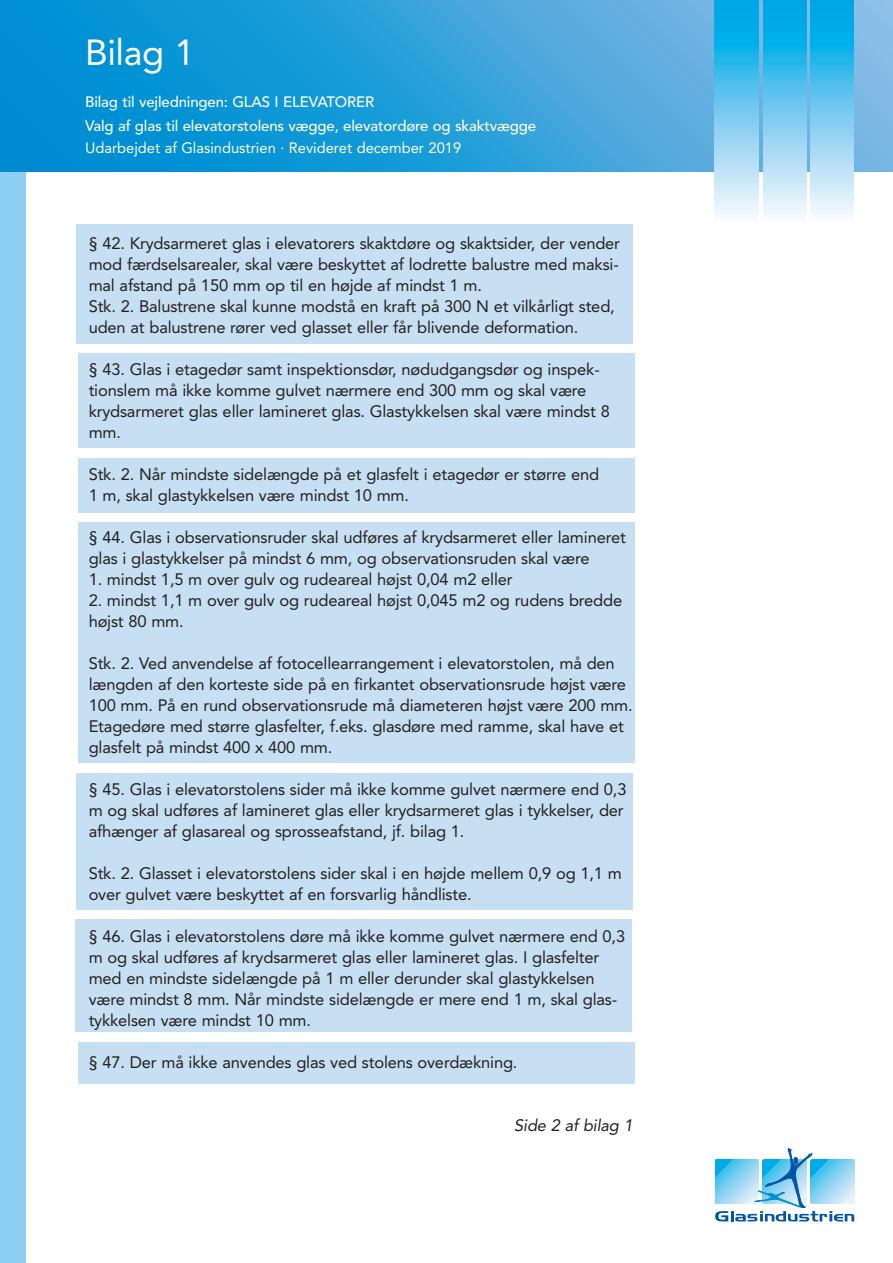
<style>
.page{position:relative;width:893px;height:1263px;background:#fff}
.page>*{position:absolute;margin:0;border:0;box-sizing:border-box;transform-origin:0 0}
.t1{font:36px "Avenir";letter-spacing:-.01em;color:#fff}
.t2{font:16.5px/21px "Avenir";letter-spacing:-.01em;color:#231f20}
.t3{font:italic 16.5px "Avenir";letter-spacing:-.01em;color:#231f20}
.t4{font:500 15px/24px "Avenir";letter-spacing:-.01em;color:#fff}
.t5{font:15px "Avenir";color:#fff}
</style>
<div class="page">
<div style="left:78px;top:1042px;width:556px;height:42px;background:#c7dff2"></div>
<div style="left:76px;top:920px;width:556px;height:112px;background:#c7dff2"></div>
<div style="left:77px;top:773px;width:556px;height:137px;background:#c7dff2"></div>
<div style="left:78px;top:522px;width:556px;height:241px;background:#c7dff2"></div>
<div style="left:78px;top:458px;width:556px;height:55px;background:#c7dff2"></div>
<div style="left:78px;top:354px;width:556px;height:94px;background:#c7dff2"></div>
<div style="left:77px;top:224px;width:556px;height:120px;background:#c7dff2"></div>
<div style="left:0;top:0;width:26px;height:1262px;background:#8ed0f2"></div>
<svg style="left:0;top:0;width:893px;height:171px;background:#2a9ed9"></svg>
<svg style="left:715px;top:0;width:43px;height:216px;background:#6ccaef"></svg>
<svg style="left:763px;top:0;width:43px;height:216px;background:#6ccaef"></svg>
<svg style="left:811px;top:0;width:43px;height:216px;background:#6ccaef"></svg>
<svg style="left:715px;top:1148px;width:139px;height:73px"></svg>
<h1 class="t1" style="left:85px;top:38px;width:111px">Bilag 1</h1>
<p class="t4" style="left:85px;top:91px;width:453px">Bilag til vejledningen: GLAS I ELEVATORER<br>Valg af glas til elevatorstolens vægge, elevatordøre og skaktvægge</p>
<p class="t5" style="left:85px;top:142px;width:378px">Udarbejdet af Glasindustrien · Revideret december 2019</p>
<p class="t2" style="left:89px;top:234px;width:533px">§ 42. Krydsarmeret glas i elevatorers skaktdøre og skaktsider, der vender mod færdselsarealer, skal være beskyttet af lodrette balustre med maksi&shy;mal afstand på 150 mm op til en højde af mindst 1 m.<br>Stk. 2. Balustrene skal kunne modstå en kraft på 300 N et vilkårligt sted, uden at balustrene rører ved glasset eller får blivende deformation.</p>
<p class="t2" style="left:89px;top:360px;width:523px">§ 43. Glas i etagedør samt inspektionsdør, nødudgangsdør og inspek&shy;tionslem må ikke komme gulvet nærmere end 300 mm og skal være krydsarmeret glas eller lamineret glas. Glastykkelsen skal være mindst 8 mm.</p>
<p class="t2" style="left:89px;top:465px;width:512px">Stk. 2. Når mindste sidelængde på et glasfelt i etagedør er større end<br>1 m, skal glastykkelsen være mindst 10 mm.</p>
<p class="t2" style="left:89px;top:528px;width:539px">§ 44. Glas i observationsruder skal udføres af krydsarmeret eller lamineret glas i glastykkelser på mindst 6 mm, og observationsruden skal være</p>
<p class="t2" style="left:89px;top:570px;width:425px">1. mindst 1,5 m over gulv og rudeareal højst 0,04 m2 eller</p>
<p class="t2" style="left:89px;top:591px;width:535px">2. mindst 1,1 m over gulv og rudeareal højst 0,045 m2 og rudens bredde højst 80 mm.</p>
<p class="t2" style="left:89px;top:654px;width:546px">Stk. 2. Ved anvendelse af fotocellearrangement i elevatorstolen, må den længden af den korteste side på en firkantet observationsrude højst være 100 mm. På en rund observationsrude må diameteren højst være 200 mm.<br>Etagedøre med større glasfelter, f.eks. glasdøre med ramme, skal have et glasfelt på mindst 400 x 400 mm.</p>
<p class="t2" style="left:89px;top:780px;width:539px">§ 45. Glas i elevatorstolens sider må ikke komme gulvet nærmere end 0,3 m og skal udføres af lamineret glas eller krydsarmeret glas i tykkelser, der afhænger af glasareal og sprosseafstand, jf. bilag 1.</p>
<p class="t2" style="left:89px;top:864px;width:535px">Stk. 2. Glasset i elevatorstolens sider skal i en højde mellem 0,9 og 1,1 m over gulvet være beskyttet af en forsvarlig håndliste.</p>
<p class="t2" style="left:89px;top:927px;width:538px">§ 46. Glas i elevatorstolens døre må ikke komme gulvet nærmere end 0,3 m og skal udføres af krydsarmeret glas eller lamineret glas. I glasfelter med en mindste sidelængde på 1 m eller derunder skal glastykkelsen være mindst 8 mm. Når mindste sidelængde er mere end 1 m, skal glas&shy;tykkelsen være mindst 10 mm.</p>
<p class="t2" style="left:89px;top:1053px;width:430px">§ 47. Der må ikke anvendes glas ved stolens overdækning.</p>
<p class="t3" style="left:514px;top:1118px;width:120px">Side 2 af bilag 1</p>
</div>
